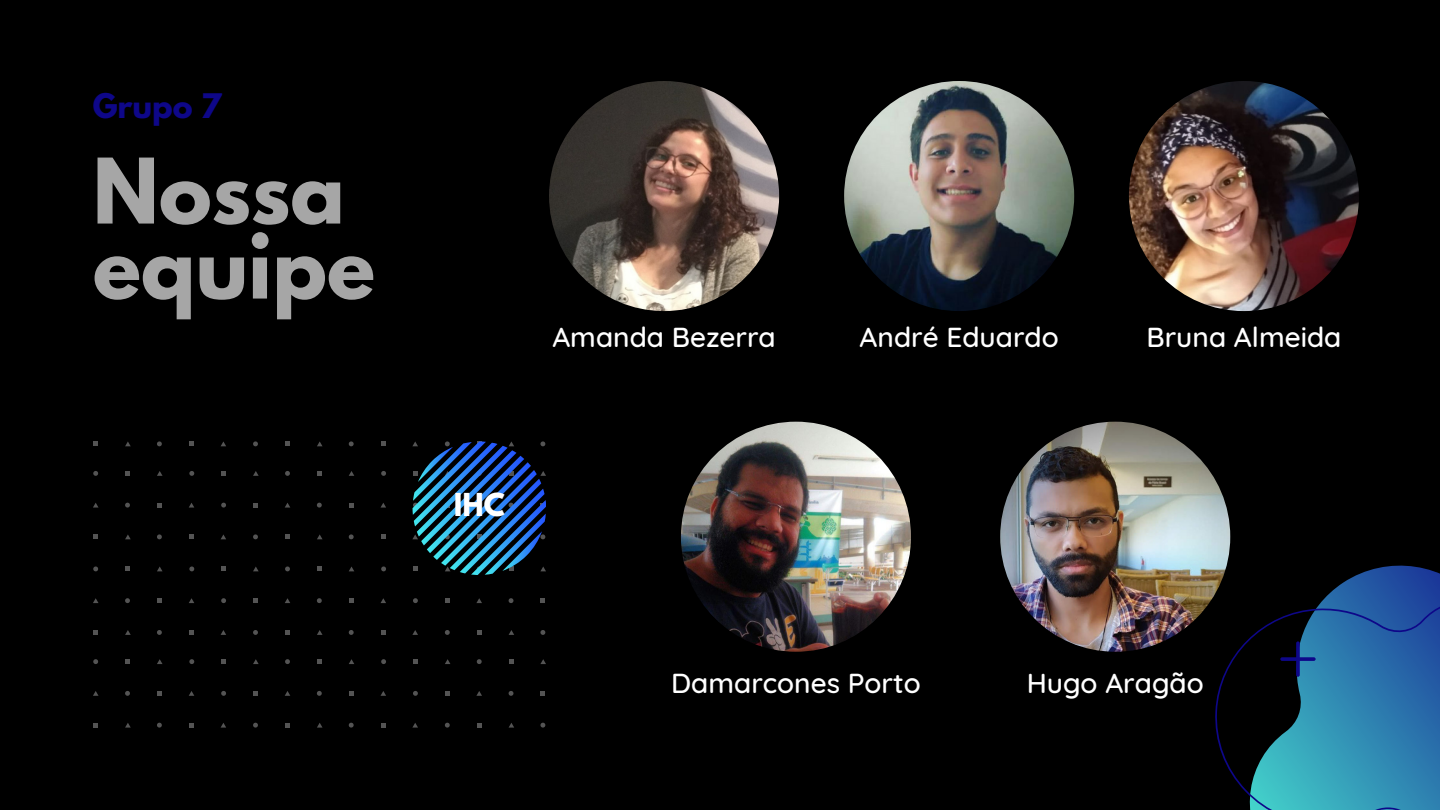
<style>
.page{position:relative;width:1440px;height:810px;background:#000}
.page>*{position:absolute;margin:0;border:0;box-sizing:border-box;transform-origin:0 0}
.t1{font:700 80px/75px "League Spartan";color:#a6a6a6}
.t2{font:700 30px "League Spartan";color:#0e0789}
.t3{font:500 28px "Quicksand";color:#fff}
.t4{font:700 28px "League Spartan";color:#fff}
</style>
<div class="page">
<img style="left:1129px;top:81px;width:230px;height:230px;border-radius:50%">
<svg style="left:93px;top:471px;width:5px;height:5px"></svg>
<svg style="left:93px;top:659px;width:5px;height:5px"></svg>
<svg style="left:93px;top:566px;width:5px;height:5px"></svg>
<svg style="left:477px;top:659px;width:5px;height:5px"></svg>
<svg style="left:285px;top:471px;width:5px;height:5px"></svg>
<svg style="left:285px;top:659px;width:5px;height:5px"></svg>
<svg style="left:285px;top:566px;width:5px;height:5px"></svg>
<svg style="left:125px;top:503px;width:5px;height:5px"></svg>
<svg style="left:125px;top:691px;width:5px;height:5px"></svg>
<svg style="left:125px;top:598px;width:5px;height:5px"></svg>
<svg style="left:509px;top:691px;width:4px;height:5px"></svg>
<svg style="left:509px;top:598px;width:4px;height:5px"></svg>
<svg style="left:317px;top:503px;width:5px;height:5px"></svg>
<svg style="left:317px;top:691px;width:5px;height:5px"></svg>
<svg style="left:317px;top:598px;width:5px;height:5px"></svg>
<svg style="left:157px;top:534px;width:5px;height:5px"></svg>
<svg style="left:157px;top:723px;width:5px;height:5px"></svg>
<svg style="left:157px;top:630px;width:5px;height:5px"></svg>
<svg style="left:157px;top:441px;width:5px;height:5px"></svg>
<svg style="left:540px;top:723px;width:5px;height:5px"></svg>
<svg style="left:540px;top:630px;width:5px;height:5px"></svg>
<svg style="left:349px;top:534px;width:5px;height:5px"></svg>
<svg style="left:349px;top:723px;width:5px;height:5px"></svg>
<svg style="left:349px;top:630px;width:5px;height:5px"></svg>
<svg style="left:349px;top:441px;width:5px;height:5px"></svg>
<svg style="left:189px;top:471px;width:5px;height:5px"></svg>
<svg style="left:189px;top:659px;width:5px;height:5px"></svg>
<svg style="left:189px;top:566px;width:5px;height:5px"></svg>
<svg style="left:381px;top:471px;width:5px;height:5px"></svg>
<svg style="left:381px;top:659px;width:5px;height:5px"></svg>
<svg style="left:381px;top:566px;width:5px;height:5px"></svg>
<svg style="left:221px;top:503px;width:5px;height:5px"></svg>
<svg style="left:221px;top:691px;width:5px;height:5px"></svg>
<svg style="left:221px;top:598px;width:5px;height:5px"></svg>
<svg style="left:413px;top:691px;width:5px;height:5px"></svg>
<svg style="left:413px;top:598px;width:5px;height:5px"></svg>
<svg style="left:253px;top:534px;width:5px;height:5px"></svg>
<svg style="left:253px;top:723px;width:5px;height:5px"></svg>
<svg style="left:253px;top:630px;width:5px;height:5px"></svg>
<svg style="left:253px;top:441px;width:5px;height:5px"></svg>
<svg style="left:445px;top:723px;width:5px;height:5px"></svg>
<svg style="left:445px;top:630px;width:5px;height:5px"></svg>
<svg style="left:125px;top:471px;width:5px;height:5px"></svg>
<svg style="left:125px;top:659px;width:5px;height:5px"></svg>
<svg style="left:125px;top:566px;width:5px;height:5px"></svg>
<svg style="left:509px;top:659px;width:4px;height:5px"></svg>
<svg style="left:317px;top:471px;width:5px;height:5px"></svg>
<svg style="left:317px;top:659px;width:5px;height:5px"></svg>
<svg style="left:317px;top:566px;width:5px;height:5px"></svg>
<svg style="left:157px;top:503px;width:5px;height:5px"></svg>
<svg style="left:157px;top:691px;width:5px;height:5px"></svg>
<svg style="left:157px;top:598px;width:5px;height:5px"></svg>
<svg style="left:540px;top:691px;width:5px;height:5px"></svg>
<svg style="left:540px;top:598px;width:5px;height:5px"></svg>
<svg style="left:349px;top:503px;width:5px;height:5px"></svg>
<svg style="left:349px;top:691px;width:5px;height:5px"></svg>
<svg style="left:349px;top:598px;width:5px;height:5px"></svg>
<svg style="left:189px;top:534px;width:5px;height:5px"></svg>
<svg style="left:189px;top:723px;width:5px;height:5px"></svg>
<svg style="left:189px;top:630px;width:5px;height:5px"></svg>
<svg style="left:189px;top:441px;width:5px;height:5px"></svg>
<svg style="left:381px;top:534px;width:4px;height:5px"></svg>
<svg style="left:381px;top:723px;width:4px;height:5px"></svg>
<svg style="left:381px;top:630px;width:4px;height:5px"></svg>
<svg style="left:381px;top:441px;width:4px;height:5px"></svg>
<svg style="left:93px;top:534px;width:5px;height:5px"></svg>
<svg style="left:93px;top:723px;width:5px;height:5px"></svg>
<svg style="left:93px;top:630px;width:5px;height:5px"></svg>
<svg style="left:93px;top:441px;width:5px;height:5px"></svg>
<svg style="left:477px;top:723px;width:5px;height:5px"></svg>
<svg style="left:477px;top:630px;width:5px;height:5px"></svg>
<svg style="left:285px;top:534px;width:5px;height:5px"></svg>
<svg style="left:285px;top:723px;width:5px;height:5px"></svg>
<svg style="left:285px;top:630px;width:5px;height:5px"></svg>
<svg style="left:285px;top:441px;width:5px;height:5px"></svg>
<svg style="left:221px;top:471px;width:5px;height:5px"></svg>
<svg style="left:221px;top:659px;width:5px;height:5px"></svg>
<svg style="left:221px;top:566px;width:5px;height:5px"></svg>
<svg style="left:413px;top:659px;width:5px;height:5px"></svg>
<svg style="left:253px;top:503px;width:5px;height:5px"></svg>
<svg style="left:253px;top:691px;width:5px;height:5px"></svg>
<svg style="left:253px;top:598px;width:5px;height:5px"></svg>
<svg style="left:445px;top:691px;width:5px;height:5px"></svg>
<svg style="left:445px;top:598px;width:5px;height:5px"></svg>
<svg style="left:157px;top:471px;width:6px;height:5px"></svg>
<svg style="left:157px;top:659px;width:6px;height:5px"></svg>
<svg style="left:157px;top:566px;width:5px;height:5px"></svg>
<svg style="left:540px;top:659px;width:6px;height:5px"></svg>
<svg style="left:349px;top:471px;width:5px;height:5px"></svg>
<svg style="left:349px;top:659px;width:5px;height:5px"></svg>
<svg style="left:349px;top:566px;width:5px;height:5px"></svg>
<svg style="left:189px;top:503px;width:5px;height:5px"></svg>
<svg style="left:189px;top:691px;width:5px;height:5px"></svg>
<svg style="left:189px;top:598px;width:5px;height:5px"></svg>
<svg style="left:381px;top:503px;width:5px;height:5px"></svg>
<svg style="left:381px;top:691px;width:5px;height:5px"></svg>
<svg style="left:381px;top:598px;width:5px;height:5px"></svg>
<svg style="left:221px;top:534px;width:5px;height:5px"></svg>
<svg style="left:221px;top:723px;width:5px;height:5px"></svg>
<svg style="left:221px;top:630px;width:5px;height:5px"></svg>
<svg style="left:221px;top:441px;width:5px;height:5px"></svg>
<svg style="left:412px;top:723px;width:6px;height:5px"></svg>
<svg style="left:412px;top:630px;width:6px;height:5px"></svg>
<svg style="left:125px;top:534px;width:6px;height:5px"></svg>
<svg style="left:125px;top:723px;width:6px;height:5px"></svg>
<svg style="left:125px;top:630px;width:6px;height:5px"></svg>
<svg style="left:125px;top:441px;width:6px;height:5px"></svg>
<svg style="left:509px;top:723px;width:5px;height:5px"></svg>
<svg style="left:509px;top:630px;width:5px;height:5px"></svg>
<svg style="left:317px;top:534px;width:5px;height:5px"></svg>
<svg style="left:317px;top:723px;width:6px;height:5px"></svg>
<svg style="left:317px;top:630px;width:6px;height:5px"></svg>
<svg style="left:317px;top:441px;width:5px;height:5px"></svg>
<svg style="left:253px;top:471px;width:6px;height:5px"></svg>
<svg style="left:253px;top:659px;width:6px;height:5px"></svg>
<svg style="left:253px;top:566px;width:6px;height:5px"></svg>
<svg style="left:445px;top:659px;width:5px;height:5px"></svg>
<svg style="left:93px;top:503px;width:6px;height:5px"></svg>
<svg style="left:93px;top:691px;width:6px;height:5px"></svg>
<svg style="left:93px;top:598px;width:6px;height:5px"></svg>
<svg style="left:476px;top:691px;width:6px;height:5px"></svg>
<svg style="left:476px;top:598px;width:6px;height:5px"></svg>
<svg style="left:285px;top:503px;width:5px;height:5px"></svg>
<svg style="left:285px;top:691px;width:5px;height:5px"></svg>
<svg style="left:285px;top:598px;width:5px;height:5px"></svg>
<img style="left:1000px;top:422px;width:230px;height:230px;border-radius:50%">
<img style="left:549px;top:81px;width:230px;height:230px;border-radius:50%">
<img style="left:844px;top:81px;width:230px;height:230px;border-radius:50%">
<img style="left:681px;top:422px;width:230px;height:230px;border-radius:50%">
<svg style="left:412px;top:441px;width:134px;height:134px"></svg>
<svg style="left:1324px;top:566px;width:116px;height:33px"></svg>
<svg style="left:1215px;top:599px;width:225px;height:211px"></svg>
<svg style="left:1280px;top:641px;width:36px;height:36px"></svg>
<p class="t2" style="left:93px;top:91px;width:130px">Grupo 7</p>
<h1 class="t1" style="left:93px;top:164px;width:284px">Nossa equipe</h1>
<p class="t3" style="left:552px;top:319px;width:225px">Amanda Bezerra</p>
<p class="t3" style="left:860px;top:319px;width:201px">André Eduardo</p>
<p class="t4" style="left:454px;top:490px;width:53px">IHC</p>
<p class="t3" style="left:1146px;top:319px;width:196px">Bruna Almeida</p>
<p class="t3" style="left:671px;top:665px;width:251px">Damarcones Porto</p>
<p class="t3" style="left:1027px;top:665px;width:179px">Hugo Aragão</p>
</div>
